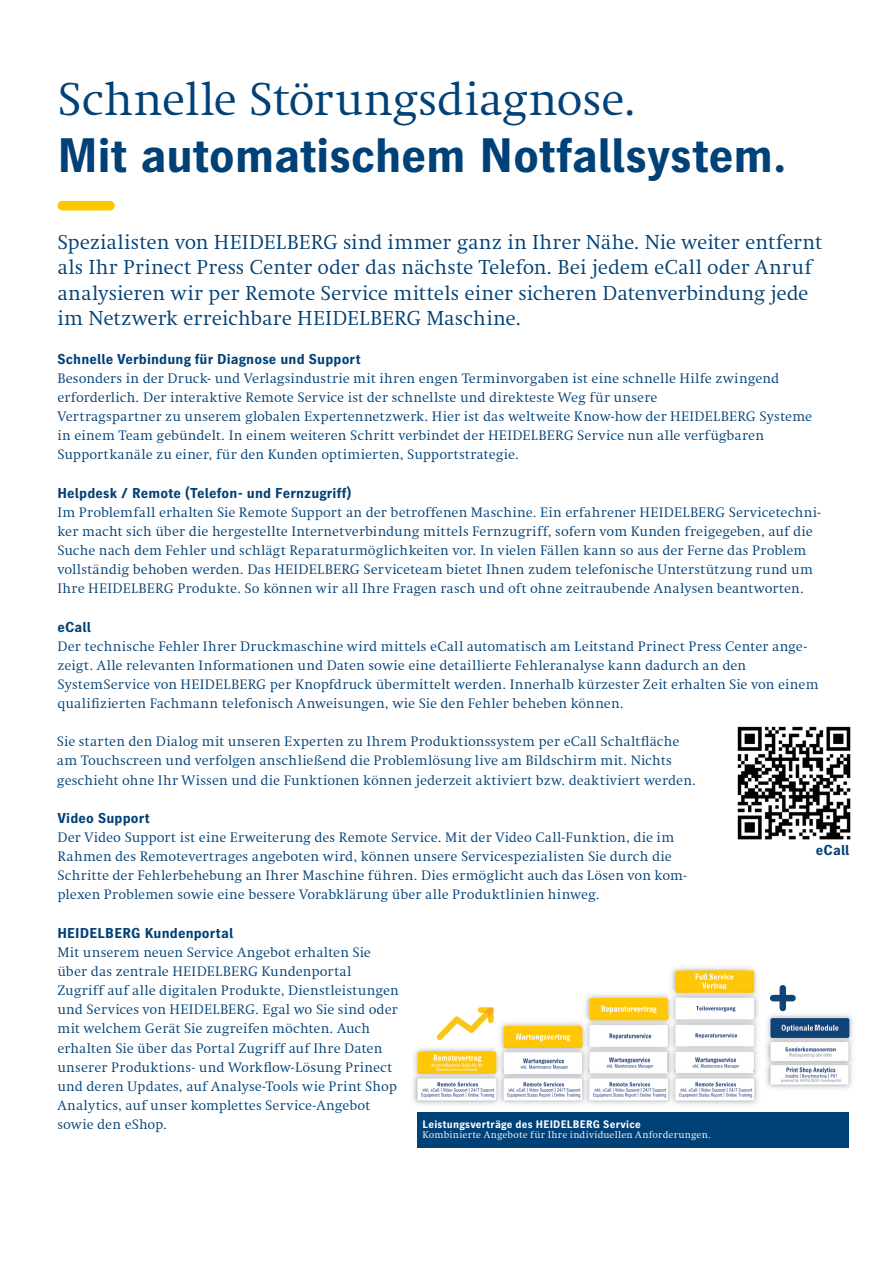
<style>
.page{position:relative;width:893px;height:1263px;background:#fff}
.page>*{position:absolute;margin:0;border:0;box-sizing:border-box;transform-origin:0 0}
.t1{font:700 48px "Heidelberg Gothic Ml";letter-spacing:-.005em;color:#004177}
.t2{font:48px "Heidelberg Antiqua ML";letter-spacing:-.01em;color:#004177}
.t3{font:21px/25.5px "Heidelberg Antiqua ML";color:#004177}
.t4{font:14.25px/19.2px "Heidelberg Antiqua ML";letter-spacing:.01em;color:#004177}
.t5{font:700 14.25px "Heidelberg Gothic Ml";letter-spacing:.01em;color:#004177}
.t6{font:700 10.8px "Heidelberg Gothic Ml";letter-spacing:.025em;color:#fff}
.t7{font:10.05px "Heidelberg Antiqua ML";letter-spacing:.02em;color:#fff}
</style>
<div class="page">
<div style="left:62px;top:201px;width:48px;height:9px;background:#fec700"></div>
<img style="left:737px;top:726px;width:113px;height:114px">
<img style="left:671px;top:967px;width:86px;height:23px">
<img style="left:684px;top:967px;width:61px;height:3px">
<div style="left:675px;top:970px;width:79px;height:23px;background:#fec708;border-radius:2px"></div>
<img style="left:696px;top:973px;width:38px;height:7px">
<img style="left:703px;top:982px;width:24px;height:7px">
<img style="left:766px;top:1045px;width:86px;height:12px">
<img style="left:767px;top:1011px;width:86px;height:34px">
<img style="left:769px;top:1014px;width:81px;height:30px">
<img style="left:775px;top:1038px;width:71px;height:3px">
<div style="left:770px;top:1018px;width:79px;height:20px;background:#104377;border-radius:2px"></div>
<img style="left:781px;top:1024px;width:33px;height:8px">
<img style="left:816px;top:1024px;width:23px;height:7px">
<svg style="left:814px;top:1024px;width:2px;height:7px"></svg>
<div style="left:779px;top:988px;width:7px;height:20px;background:#104377"></div>
<div style="left:773px;top:995px;width:20px;height:6px;background:#104377"></div>
<img style="left:766px;top:1057px;width:87px;height:31px">
<img style="left:772px;top:1085px;width:77px;height:4px">
<svg style="left:770px;top:1041px;width:79px;height:44px"></svg>
<img style="left:785px;top:1067px;width:53px;height:11px">
<img style="left:781px;top:1079px;width:61px;height:4px">
<svg style="left:413px;top:990px;width:345px;height:115px"></svg>
<img style="left:438px;top:1081px;width:43px;height:7px">
<img style="left:422px;top:1088px;width:74px;height:10px">
<div style="left:418px;top:1112px;width:431px;height:36px;background:#004177"></div>
<h1 class="t2" style="left:57px;top:72px;width:580px">Schnelle Störungsdiagnose.</h1>
<h1 class="t1" style="left:57px;top:129px;width:731px">Mit automatischem Notfallsystem.</h1>
<p class="t3" style="left:57px;top:229px;width:766px">Spezialisten von HEIDELBERG sind immer ganz in Ihrer Nähe. Nie weiter entfernt als Ihr Prinect Press Center oder das nächste Telefon. Bei jedem eCall oder Anruf analysieren wir per Remote Service mittels einer sicheren Datenverbindung jede im Netzwerk erreichbare HEIDELBERG Maschine.</p>
<p class="t5" style="left:57px;top:351px;width:305px">Schnelle Verbindung für Diagnose und Support</p>
<p class="t4" style="left:57px;top:369px;width:756px">Besonders in der Druck- und Verlagsindustrie mit ihren engen Terminvorgaben ist eine schnelle Hilfe zwingend erforderlich. Der interaktive Remote Service ist der schnellste und direkteste Weg für unsere<br>Vertragspartner zu unserem globalen Expertennetzwerk. Hier ist das weltweite Know-how der HEIDELBERG Systeme in einem Team gebündelt. In einem weiteren Schritt verbindet der HEIDELBERG Service nun alle verfügbaren Supportkanäle zu einer, für den Kunden optimierten, Supportstrategie.</p>
<p class="t5" style="left:57px;top:485px;width:296px">Helpdesk / Remote (Telefon- und Fernzugriff)</p>
<p class="t4" style="left:57px;top:502px;width:765px">Im Problemfall erhalten Sie Remote Support an der betroffenen Maschine. Ein erfahrener HEIDELBERG Servicetechni&shy;ker macht sich über die hergestellte Internetverbindung mittels Fernzugriff, sofern vom Kunden freigegeben, auf die Suche nach dem Fehler und schlägt Reparaturmöglichkeiten vor. In vielen Fällen kann so aus der Ferne das Problem vollständig behoben werden. Das HEIDELBERG Serviceteam bietet Ihnen zudem telefonische Unterstützung rund um Ihre HEIDELBERG Produkte. So können wir all Ihre Fragen rasch und oft ohne zeitraubende Analysen beantworten.</p>
<p class="t5" style="left:57px;top:619px;width:35px">eCall</p>
<p class="t4" style="left:57px;top:636px;width:763px">Der technische Fehler Ihrer Druckmaschine wird mittels eCall automatisch am Leitstand Prinect Press Center ange&shy;zeigt. Alle relevanten Informationen und Daten sowie eine detaillierte Fehleranalyse kann dadurch an den SystemService von HEIDELBERG per Knopfdruck übermittelt werden. Innerhalb kürzester Zeit erhalten Sie von einem qualifizierten Fachmann telefonisch Anweisungen, wie Sie den Fehler beheben können.</p>
<p class="t4" style="left:57px;top:732px;width:640px">Sie starten den Dialog mit unseren Experten zu Ihrem Produktionssystem per eCall Schaltfläche am Touchscreen und verfolgen anschließend die Problemlösung live am Bildschirm mit. Nichts geschieht ohne Ihr Wissen und die Funktionen können jederzeit aktiviert bzw. deaktiviert werden.</p>
<p class="t5" style="left:57px;top:810px;width:94px">Video Support</p>
<p class="t4" style="left:57px;top:828px;width:631px">Der Video Support ist eine Erweiterung des Remote Service. Mit der Video Call-Funktion, die im Rahmen des Remotevertrages angeboten wird, können unsere Servicespezialisten Sie durch die Schritte der Fehlerbehebung an Ihrer Maschine führen. Dies ermöglicht auch das Lösen von kom&shy;plexen Problemen sowie eine bessere Vorabklärung über alle Produktlinien hinweg.</p>
<p class="t5" style="left:57px;top:925px;width:177px">HEIDELBERG Kundenportal</p>
<p class="t4" style="left:57px;top:943px;width:343px">Mit unserem neuen Service Angebot erhalten Sie über das zentrale HEIDELBERG Kundenportal Zugriff auf alle digitalen Produkte, Dienstleistungen und Services von HEIDELBERG. Egal wo Sie sind oder mit welchem Gerät Sie zugreifen möchten. Auch erhalten Sie über das Portal Zugriff auf Ihre Daten unserer Produktions- und Workflow-Lösung Prinect und deren Updates, auf Analyse-Tools wie Print Shop Analytics, auf unser komplettes Service-Angebot sowie den eShop.</p>
<p class="t6" style="left:422px;top:1118px;width:220px">Leistungsverträge des HEIDELBERG Service</p>
<p class="t7" style="left:422px;top:1129px;width:290px">Kombinierte Angebote für Ihre individuellen Anforderungen.</p>
<p class="t5" style="left:816px;top:842px;width:35px">eCall</p>
</div>
